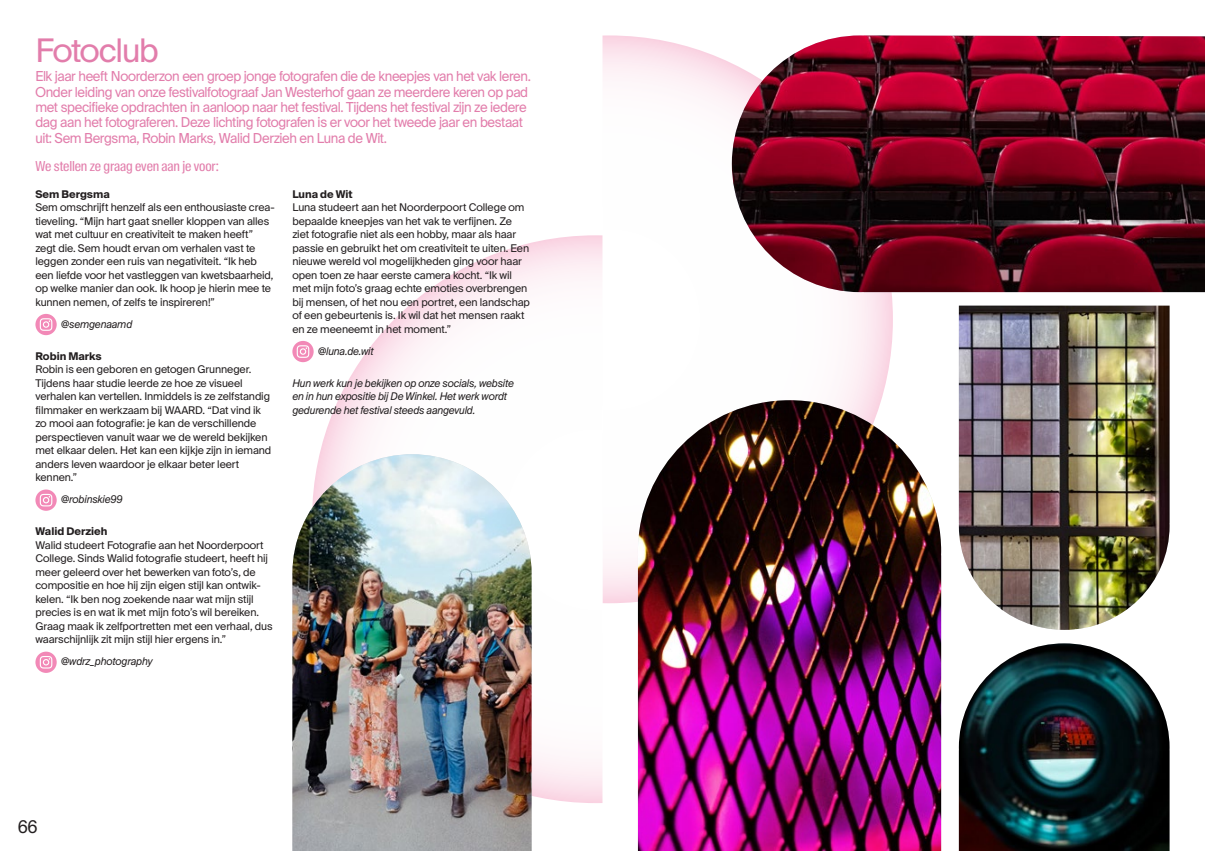
<style>
.page{position:relative;width:1205px;height:851px;background:#fff}
.page>*{position:absolute;margin:0;border:0;box-sizing:border-box;transform-origin:0 0}
.Titel_Fullpage{font:32.5px "Noorderzon";letter-spacing:-.04em;color:#e27dab}
.Introtekst{font:17.5px "Noorderzon";color:#231f20;scale:.95 1}
.Introtekst-2{font:13.75px/15px "Noorderzon";letter-spacing:-.03em;color:#e27dab;scale:.95 1}
.broodtekst8_5{font:condensed 13.75px "Noorderzon";letter-spacing:-.01em;color:#e27dab}
.broodtekst8_5-2{font:10.62px/13.5px "Noorderzon";letter-spacing:-.01em;color:#231f20}
.cursief{font:italic 10.62px/13.5px "Noorderzon";letter-spacing:-.01em;color:#231f20;scale:.95 1}
.broodtekst8_5-3{font:700 10.62px "Noorderzon";color:#231f20}
</style>
<div class="page">
<svg style="left:602px;top:35px;width:291px;height:568px"></svg>
<svg style="left:319px;top:235px;width:283px;height:568px"></svg>
<svg style="left:35px;top:314px;width:22px;height:21px"></svg>
<svg style="left:40px;top:318px;width:12px;height:13px"></svg>
<svg style="left:35px;top:489px;width:22px;height:21px"></svg>
<svg style="left:40px;top:494px;width:12px;height:12px"></svg>
<svg style="left:35px;top:651px;width:22px;height:21px"></svg>
<svg style="left:40px;top:656px;width:12px;height:12px"></svg>
<svg style="left:292px;top:341px;width:22px;height:21px"></svg>
<svg style="left:297px;top:345px;width:12px;height:13px"></svg>
<img style="left:292px;top:454px;width:239px;height:396px">
<img style="left:638px;top:400px;width:303px;height:450px">
<img style="left:959px;top:305px;width:210px;height:324px">
<img style="left:959px;top:643px;width:210px;height:207px">
<img style="left:732px;top:35px;width:473px;height:257px">
<p class="Titel_Fullpage" style="left:35px;top:32px;width:125px">Fotoclub</p>
<p class="Introtekst-2" style="left:35px;top:69px;width:523px">Elk jaar heeft Noorderzon een groep jonge fotografen die de kneepjes van het vak leren.<br>Onder leiding van onze festivalfotograaf Jan Westerhof gaan ze meerdere keren op pad met specifieke opdrachten in aanloop naar het festival. Tijdens het festival zijn ze iedere dag aan het fotograferen. Deze lichting fotografen is er voor het tweede jaar en bestaat</p>
<p class="Introtekst-2" style="left:35px;top:131px;width:372px">uit: Sem Bergsma, Robin Marks, Walid Derzieh en Luna de Wit.</p>
<p class="broodtekst8_5" style="left:35px;top:158px;width:185px">We stellen ze graag even aan je voor:</p>
<p class="broodtekst8_5-3" style="left:35px;top:188px;width:76px">Sem Bergsma</p>
<p class="broodtekst8_5-2" style="left:35px;top:201px;width:241px">Sem omschrijft henzelf als een enthousiaste crea&shy;tieveling. “Mijn hart gaat sneller kloppen van alles wat met cultuur en creativiteit te maken heeft” zegt die. Sem houdt ervan om verhalen vast te leggen zonder een ruis van negativiteit. “Ik heb een liefde voor het vastleggen van kwetsbaarheid, op welke manier dan ook. Ik hoop je hierin mee te kunnen nemen, of zelfs te inspireren!”</p>
<p class="cursief" style="left:61px;top:317px;width:77px">@semgenaamd</p>
<p class="broodtekst8_5-3" style="left:35px;top:350px;width:68px">Robin Marks</p>
<p class="broodtekst8_5-2" style="left:35px;top:363px;width:237px">Robin is een geboren en getogen Grunneger.<br>Tijdens haar studie leerde ze hoe ze visueel verhalen kan vertellen. Inmiddels is ze zelfstandig filmmaker en werkzaam bij WAARD. “Dat vind ik zo mooi aan fotografie: je kan de verschillende perspectieven vanuit waar we de wereld bekijken met elkaar delen. Het kan een kijkje zijn in iemand anders leven waardoor je elkaar beter leert kennen.”</p>
<p class="cursief" style="left:61px;top:492px;width:67px">@robinskie99</p>
<p class="broodtekst8_5-3" style="left:35px;top:525px;width:74px">Walid Derzieh</p>
<p class="broodtekst8_5-2" style="left:35px;top:538px;width:239px">Walid studeert Fotografie aan het Noorderpoort College. Sinds Walid fotografie studeert, heeft hij meer geleerd over het bewerken van foto’s, de compositie en hoe hij zijn eigen stijl kan ontwik&shy;kelen. “Ik ben nog zoekende naar wat mijn stijl precies is en wat ik met mijn foto’s wil bereiken.<br>Graag maak ik zelfportretten met een verhaal, dus waarschijnlijk zit mijn stijl hier ergens in.”</p>
<p class="cursief" style="left:61px;top:654px;width:98px">@wdrz_photography</p>
<p class="broodtekst8_5-3" style="left:292px;top:188px;width:62px">Luna de Wit</p>
<p class="broodtekst8_5-2" style="left:292px;top:201px;width:239px">Luna studeert aan het Noorderpoort College om bepaalde kneepjes van het vak te verfijnen. Ze ziet fotografie niet als een hobby, maar als haar passie en gebruikt het om creativiteit te uiten. Een nieuwe wereld vol mogelijkheden ging voor haar open toen ze haar eerste camera kocht. “Ik wil met mijn foto’s graag echte emoties overbrengen bij mensen, of het nou een portret, een landschap of een gebeurtenis is. Ik wil dat het mensen raakt en ze meeneemt in het moment.”</p>
<p class="cursief" style="left:318px;top:344px;width:60px">@luna.de.wit</p>
<p class="cursief" style="left:292px;top:376px;width:235px">Hun werk kun je bekijken op onze socials, website en in hun expositie bij De Winkel. Het werk wordt gedurende het festival steeds aangevuld.</p>
<p class="Introtekst" style="left:18px;top:816px;width:22px">66</p>
</div>
